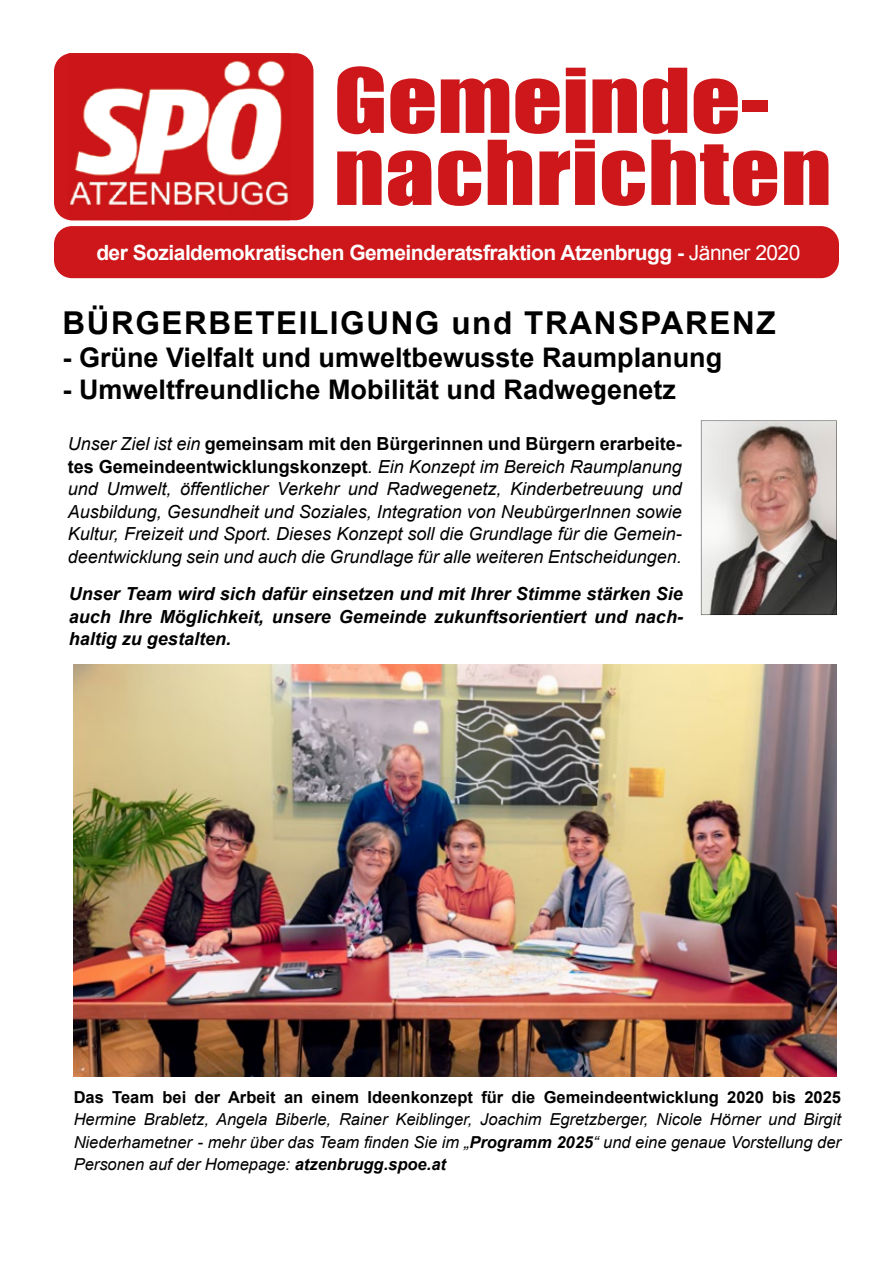
<style>
.page{position:relative;width:893px;height:1263px;background:#fff}
.page>*{position:absolute;margin:0;border:0;box-sizing:border-box;transform-origin:0 0}
.t1{font:82.5px/72px "Impact";letter-spacing:.005em;color:#cd171a;scale:1.18 1}
.t2{font:700 31.5px "Arial";letter-spacing:.05em;color:#000}
.t3{font:700 27px "Arial";color:#000}
.t4{font:700 21px "Arial";letter-spacing:-.025em;color:#fff}
.t5{font:italic 18px/22.5px "Arial";color:#000;text-align:justify}
.t6{font:italic 700 18px/22.5px "Arial";color:#000;text-align:justify}
.t7{font:italic 16.5px/22.5px "Arial";color:#000;text-align:justify}
.t8{font:700 16.5px "Arial";color:#000}
.s1{font-weight:400}
.s2{font-weight:700;font-style:normal}
.s3{font-weight:700}
</style>
<div class="page">
<div style="left:54px;top:53px;width:259px;height:167px;background:#cd171a;border-radius:18px"></div>
<img style="left:68px;top:53px;width:220px;height:153px">
<div style="left:54px;top:226px;width:785px;height:52px;background:#cd171a;border-radius:18px"></div>
<svg style="left:701px;top:421px;width:136px;height:194px;background:#a3948e"></svg>
<img style="left:74px;top:664px;width:763px;height:412px">
<h1 class="t1" style="left:334px;top:62px;width:423px">Gemeinde&shy;nachrichten</h1>
<p class="t4" style="left:96px;top:239px;width:706px">der Sozialdemokratischen Gemeinderatsfraktion Atzenbrugg - <span class="s1">Jänner 2020</span></p>
<h2 class="t2" style="left:63px;top:302px;width:715px">BÜRGERBETEILIGUNG und TRANSPARENZ</h2>
<h3 class="t3" style="left:63px;top:339px;width:661px">- Grüne Vielfalt und umweltbewusste Raumplanung</h3>
<h3 class="t3" style="left:63px;top:372px;width:615px">- Umweltfreundliche Mobilität und Radwegenetz</h3>
<p class="t5" style="left:68px;top:433px;width:615px">Unser Ziel ist ein <span class="s2">gemeinsam mit den Bürgerinnen und Bürgern erarbeite&shy;tes Gemeindeentwicklungskonzept</span>. Ein Konzept im Bereich Raumplanung und Umwelt, öffentlicher Verkehr und Radwegenetz, Kinderbetreuung und Ausbildung, Gesundheit und Soziales, Integration von NeubürgerInnen sowie Kultur, Freizeit und Sport. Dieses Konzept soll die Grundlage für die Gemein&shy;deentwicklung sein und auch die Grundlage für alle weiteren Entscheidungen.</p>
<p class="t6" style="left:69px;top:583px;width:616px">Unser Team wird sich dafür einsetzen und mit Ihrer Stimme stärken Sie auch Ihre Möglichkeit, unsere Gemeinde zukunftsorientiert und nach&shy;haltig zu gestalten.</p>
<p class="t8" style="left:74px;top:1086px;width:769px">Das Team bei der Arbeit an einem Ideenkonzept für die Gemeindeentwicklung 2020 bis 2025</p>
<p class="t7" style="left:74px;top:1108px;width:769px">Hermine Brabletz, Angela Biberle, Rainer Keiblinger, Joachim Egretzberger, Nicole Hörner und Birgit Niederhametner - mehr über das Team finden Sie im „<span class="s3">Programm 2025</span>“ und eine genaue Vorstellung der Personen auf der Homepage: <span class="s3">atzenbrugg.spoe.at</span></p>
</div>
